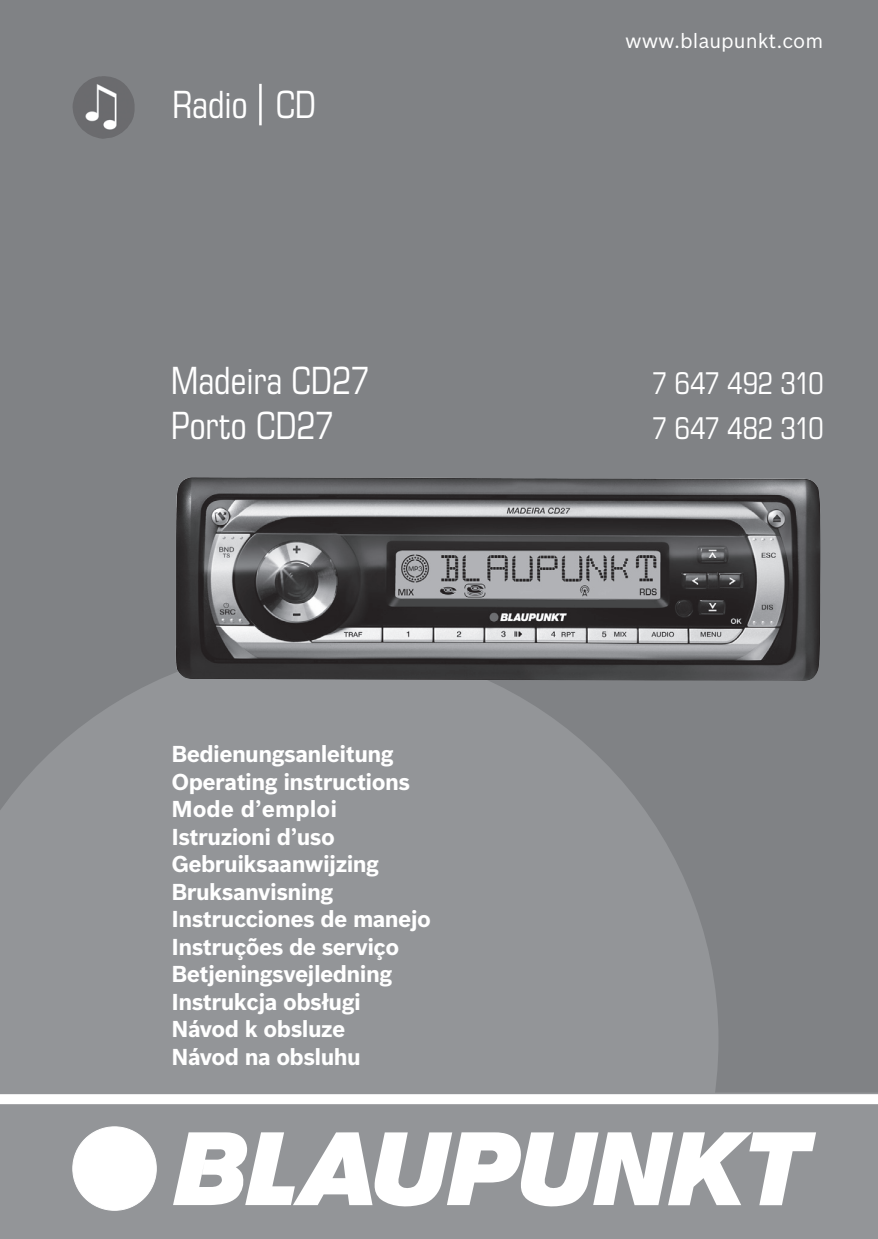
<style>
.page{position:relative;width:878px;height:1239px;background:#fff}
.page>*{position:absolute;margin:0;border:0;box-sizing:border-box;transform-origin:0 0}
.t1{font:37.5px "Blaupunkt Style Reg Cond OT";color:#fff}
.t2{font:30px "Blaupunkt Style Reg Cond OT";letter-spacing:-.01em;color:#fff}
.t3{font:700 22.5px/27.5px "Bosch Sans";letter-spacing:-.025em;color:#fff}
.t4{font:20px "Bosch Sans";color:#fff}
</style>
<div class="page">
<div style="left:0;top:0;width:877px;height:1106px;background:#808285"></div>
<svg style="left:0;top:673px;width:718px;height:420px;background:#909295"></svg>
<div style="left:0;top:1093px;width:877px;height:146px;background:#939598"></div>
<hr style="left:259px;top:84px;width:3px;height:41px;background:#fff">
<div style="left:0;top:1094px;width:877px;height:10px;background:#fff"></div>
<div style="left:73px;top:1127px;width:83px;height:83px;background:#fff;border-radius:50%"></div>
<svg style="left:173px;top:1132px;width:643px;height:76px"></svg>
<img style="left:73px;top:76px;width:62px;height:63px">
<img style="left:176px;top:477px;width:644px;height:204px">
<h1 class="t1" style="left:172px;top:90px;width:145px">Radio CD</h1>
<p class="t4" style="left:625px;top:33px;width:199px">www.blaupunkt.com</p>
<h1 class="t1" style="left:171px;top:366px;width:200px">Madeira CD27</h1>
<h2 class="t2" style="left:652px;top:372px;width:173px">7 647 492 310</h2>
<h1 class="t1" style="left:171px;top:411px;width:164px">Porto CD27</h1>
<h2 class="t2" style="left:652px;top:417px;width:173px">7 647 482 310</h2>
<p class="t3" style="left:171px;top:742px;width:261px">Bedienungsanleitung<br>Operating instructions<br>Mode d’emploi<br>Istruzioni d’uso<br>Gebruiksaanwijzing<br>Bruksanvisning<br>Instrucciones de manejo<br>Instruções de serviço<br>Betjeningsvejledning<br>Instrukcja obsługi<br>Návod k obsluze<br>Návod na obsluhu</p>
</div>
